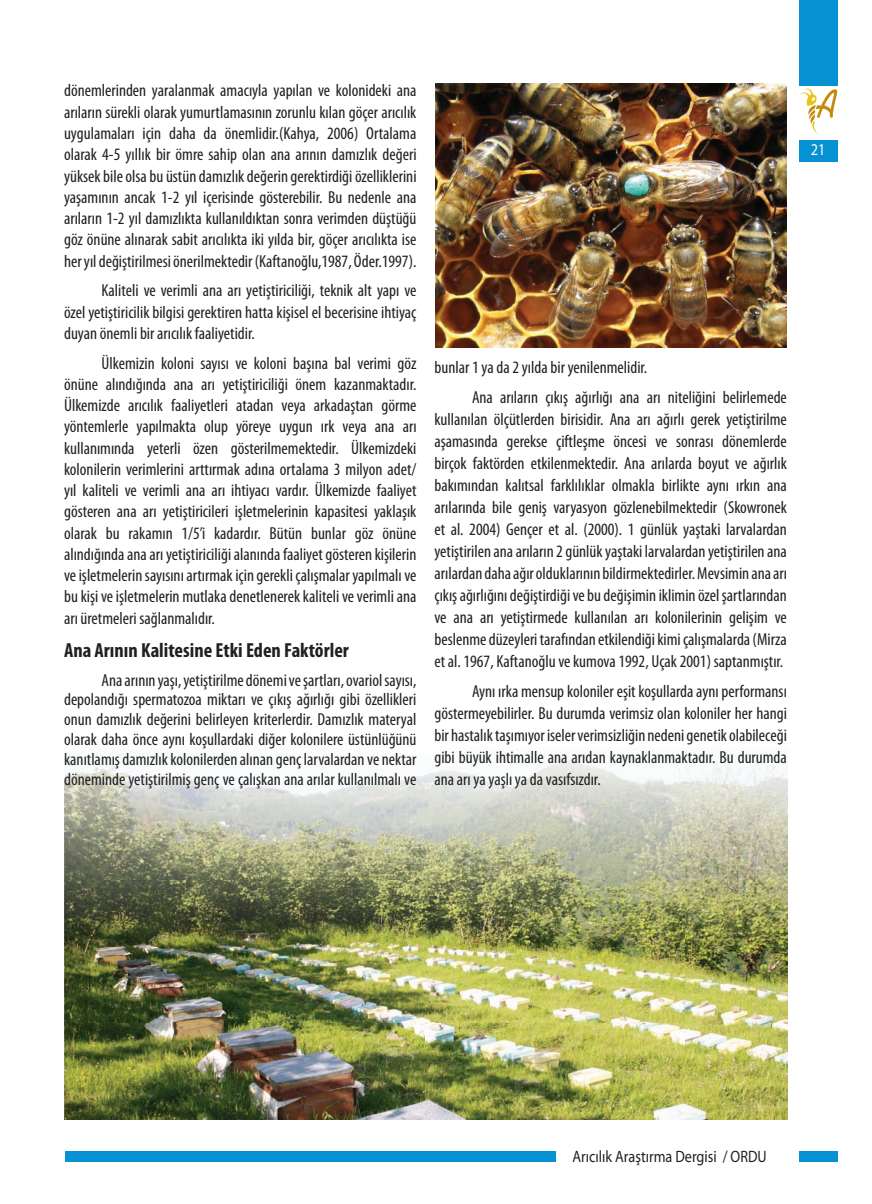
<style>
.page{position:relative;width:872px;height:1204px;background:#fff}
.page>*{position:absolute;margin:0;border:0;box-sizing:border-box;transform-origin:0 0}
.t1{font:700 condensed 20.4px "Myriad Pro";color:#231f20}
.t2{font:condensed 17.4px/21.3px "Myriad Pro";color:#231f20;text-align:justify}
.t3{font:16.5px "Myriad Pro";color:#231f20;scale:.86 1}
.t4{font:16.5px "Myriad Pro";color:#fff;scale:.86 1}
</style>
<div class="page">
<svg style="left:799px;top:88px;width:38px;height:47px"></svg>
<div style="left:799px;top:0;width:38px;height:85px;background:#0691d2"></div>
<div style="left:799px;top:140px;width:38px;height:22px;background:#0691d2"></div>
<div style="left:799px;top:1151px;width:38px;height:10px;background:#0691d2"></div>
<div style="left:65px;top:1151px;width:491px;height:10px;background:#0691d2"></div>
<img style="left:65px;top:759px;width:722px;height:360px">
<img style="left:435px;top:83px;width:352px;height:264px">
<p class="t2" style="left:64px;top:80px;width:354px">dönemlerinden yaralanmak amacıyla yapılan ve kolonideki ana arıların sürekli olarak yumurtlamasının zorunlu kılan göçer arıcılık uygulamaları için daha da önemlidir.(Kahya, 2006) Ortalama olarak 4-5 yıllık bir ömre sahip olan ana arının damızlık değeri yüksek bile olsa bu üstün damızlık değerin gerektirdiği özelliklerini yaşamının ancak 1-2 yıl içerisinde gösterebilir. Bu nedenle ana arıların 1-2 yıl damızlıkta kullanıldıktan sonra verimden düştüğü göz önüne alınarak sabit arıcılıkta iki yılda bir, göçer arıcılıkta ise her yıl değiştirilmesi önerilmektedir (Kaftanoğlu,1987, Öder.1997).</p>
<p class="t2" style="left:64px;top:280px;width:354px;text-indent:37px">Kaliteli ve verimli ana arı yetiştiriciliği, teknik alt yapı ve özel yetiştiricilik bilgisi gerektiren hatta kişisel el becerisine ihtiyaç duyan önemli bir arıcılık faaliyetidir.</p>
<p class="t2" style="left:64px;top:352px;width:354px;text-indent:37px">Ülkemizin koloni sayısı ve koloni başına bal verimi göz önüne alındığında ana arı yetiştiriciliği önem kazanmaktadır.<br>Ülkemizde arıcılık faaliyetleri atadan veya arkadaştan görme yöntemlerle yapılmakta olup yöreye uygun ırk veya ana arı kullanımında yeterli özen gösterilmemektedir. Ülkemizdeki kolonilerin verimlerini arttırmak adına ortalama 3 milyon adet/ yıl kaliteli ve verimli ana arı ihtiyacı vardır. Ülkemizde faaliyet gösteren ana arı yetiştiricileri işletmelerinin kapasitesi yaklaşık olarak bu rakamın 1/5’i kadardır. Bütün bunlar göz önüne alındığında ana arı yetiştiriciliği alanında faaliyet gösteren kişilerin ve işletmelerin sayısını artırmak için gerekli çalışmalar yapılmalı ve bu kişi ve işletmelerin mutlaka denetlenerek kaliteli ve verimli ana arı üretmeleri sağlanmalıdır.</p>
<p class="t1" style="left:64px;top:637px;width:286px">Ana Arının Kalitesine Etki Eden Faktörler</p>
<p class="t2" style="left:64px;top:669px;width:354px;line-height:19.8px;text-indent:37px">Ana arının yaşı, yetiştirilme dönemi ve şartları, ovariol sayısı, depolandığı spermatozoa miktarı ve çıkış ağırlığı gibi özellikleri onun damızlık değerini belirleyen kriterlerdir. Damızlık materyal olarak daha önce aynı koşullardaki diğer kolonilere üstünlüğünü kanıtlamış damızlık kolonilerden alınan genç larvalardan ve nektar döneminde yetiştirilmiş genç ve çalışkan ana arılar kullanılmalı ve</p>
<p class="t2" style="left:472px;top:352px;width:316px;line-height:30.5px;text-indent:-37px">bunlar 1 ya da 2 yılda bir yenilenmelidir.<br>Ana arıların çıkış ağırlığı ana arı niteliğini belirlemede</p>
<p class="t2" style="left:434px;top:408px;width:354px;line-height:21.9px">kullanılan ölçütlerden birisidir. Ana arı ağırlı gerek yetiştirilme aşamasında gerekse çiftleşme öncesi ve sonrası dönemlerde birçok faktörden etkilenmektedir. Ana arılarda boyut ve ağırlık bakımından kalıtsal farklılıklar olmakla birlikte aynı ırkın ana arılarında bile geniş varyasyon gözlenebilmektedir (Skowronek et al. 2004) Gençer et al. (2000). 1 günlük yaştaki larvalardan yetiştirilen ana arıların 2 günlük yaştaki larvalardan yetiştirilen ana arılardan daha ağır olduklarının bildirmektedirler. Mevsimin ana arı çıkış ağırlığını değiştirdiği ve bu değişimin iklimin özel şartlarından ve ana arı yetiştirmede kullanılan arı kolonilerinin gelişim ve beslenme düzeyleri tarafından etkilendiği kimi çalışmalarda (Mirza et al. 1967, Kaftanoğlu ve kumova 1992, Uçak 2001) saptanmıştır.</p>
<p class="t2" style="left:434px;top:680px;width:354px;line-height:21.9px;text-indent:37px">Aynı ırka mensup koloniler eşit koşullarda aynı performansı göstermeyebilirler. Bu durumda verimsiz olan koloniler her hangi bir hastalık taşımıyor iseler verimsizliğin nedeni genetik olabileceği gibi büyük ihtimalle ana arıdan kaynaklanmaktadır. Bu durumda ana arı ya yaşlı ya da vasıfsızdır.</p>
<p class="t4" style="left:811px;top:140px;width:18px">21</p>
<p class="t3" style="left:572px;top:1146px;width:227px">Arıcılık Araştırma Dergisi / ORDU</p>
</div>
